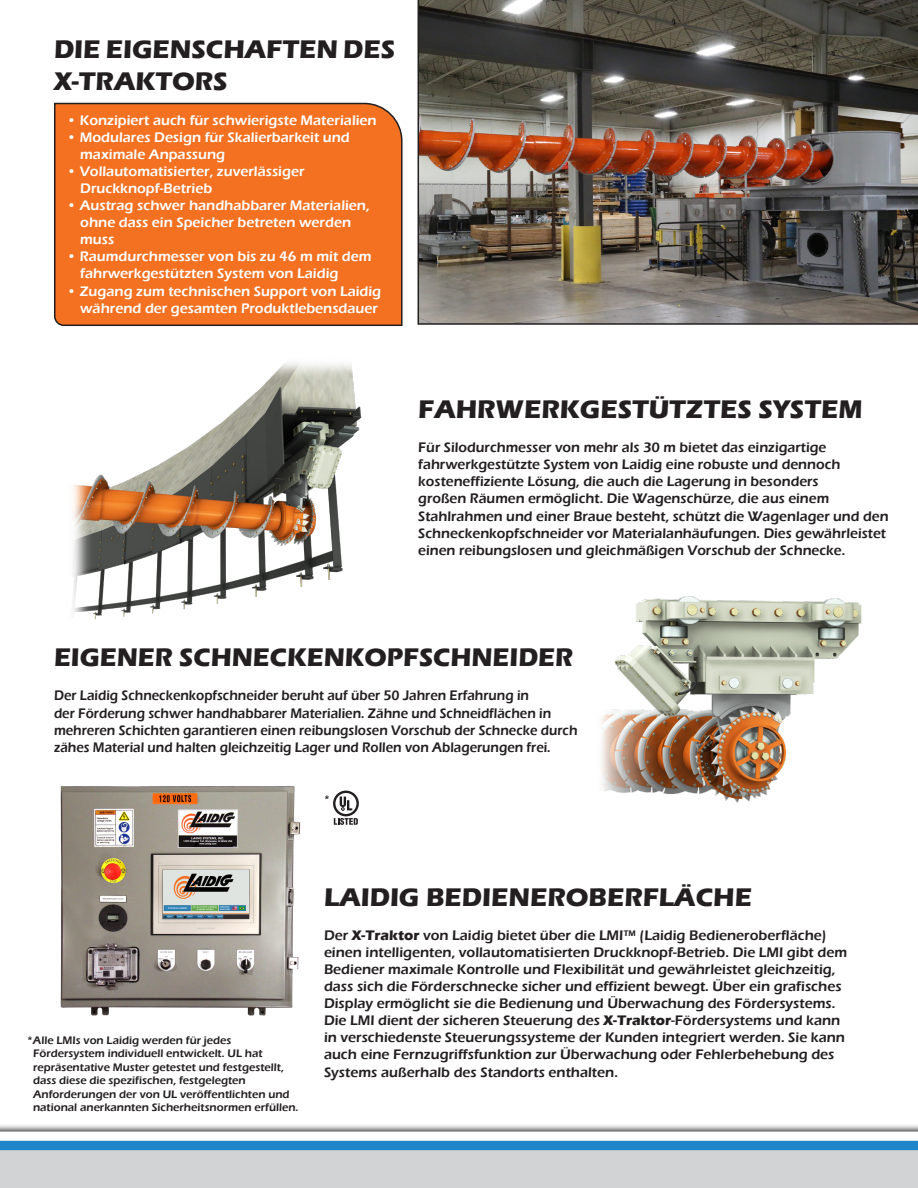
<style>
.page{position:relative;width:918px;height:1188px;background:#fff}
.page>*{position:absolute;margin:0;border:0;box-sizing:border-box;transform-origin:0 0}
.t1{font:700 26.25px/31.5px "Eras ITC";color:#231f20}
.t2{font:600 14.25px/17.1px "Eras ITC";color:#231f20}
.t3{font:600 14.25px/17.1px "Eras ITC";color:#fff}
.t4{font:600 14.25px/17.1px "Eras ITC";color:#231f20;scale:.93 1}
.Bullet_List_Lg{font:600 11.25px/13.5px "Eras ITC";color:#231f20}
.s1{font-weight:700}
</style>
<div class="page">
<img style="left:601px;top:596px;width:261px;height:207px">
<img style="left:418px;top:0;width:500px;height:325px">
<div style="left:54px;top:102px;width:349px;height:224px;background:#f37121"></div>
<img style="left:73px;top:362px;width:289px;height:258px">
<img style="left:60px;top:786px;width:241px;height:146px">
<svg style="left:333px;top:791px;width:26px;height:34px"></svg>
<img style="left:0;top:932px;width:918px;height:256px">
<p class="t1" style="left:54px;top:34px;width:343px">DIE EIGENSCHAFTEN DES<br>X-TRAKTORS</p>
<p class="t3" style="left:67px;top:111px;width:311px">• Konzipiert auch für schwierigste Materialien</p>
<p class="t3" style="left:80px;top:129px;width:271px;text-indent:-14px">• Modulares Design für Skalierbarkeit und maximale Anpassung</p>
<p class="t3" style="left:80px;top:163px;width:226px;text-indent:-14px">• Vollautomatisierter, zuverlässiger<br>Druckknopf-Betrieb</p>
<p class="t3" style="left:80px;top:197px;width:291px;text-indent:-14px">• Austrag schwer handhabbarer Materialien, ohne dass ein Speicher betreten werden muss</p>
<p class="t3" style="left:80px;top:248px;width:293px;text-indent:-14px">• Raumdurchmesser von bis zu 46 m mit dem fahrwerkgestützten System von Laidig</p>
<p class="t3" style="left:67px;top:282px;width:316px;text-align:right">• Zugang zum technischen Support von Laidig während der gesamten Produktlebensdauer</p>
<p class="t1" style="left:418px;top:394px;width:446px">FAHRWERKGESTÜTZTES SYSTEM</p>
<p class="t2" style="left:418px;top:439px;width:472px">Für Silodurchmesser von mehr als 30 m bietet das einzigartige fahrwerkgestützte System von Laidig eine robuste und dennoch kosteneffiziente Lösung, die auch die Lagerung in besonders<br>großen Räumen ermöglicht. Die Wagenschürze, die aus einem Stahlrahmen und einer Braue besteht, schützt die Wagenlager und den Schneckenkopfschneider vor Materialanhäufungen. Dies gewährleistet einen reibungslosen und gleichmäßigen Vorschub der Schnecke.</p>
<p class="t1" style="left:54px;top:642px;width:521px">EIGENER SCHNECKENKOPFSCHNEIDER</p>
<p class="t4" style="left:54px;top:687px;width:565px">Der Laidig Schneckenkopfschneider beruht auf über 50 Jahren Erfahrung in<br>der Förderung schwer handhabbarer Materialien. Zähne und Schneidflächen in mehreren Schichten garantieren einen reibungslosen Vorschub der Schnecke durch zähes Material und halten gleichzeitig Lager und Rollen von Ablagerungen frei.</p>
<p class="Bullet_List_Lg" style="left:324px;top:792px;width:7px">*</p>
<p class="Bullet_List_Lg" style="left:33px;top:1033px;width:267px;text-indent:-6px">*Alle LMIs von Laidig werden für jedes Fördersystem individuell entwickelt. UL hat repräsentative Muster getestet und festgestellt, dass diese die spezifischen, festgelegten Anforderungen der von UL veröffentlichten und national anerkannten Sicherheitsnormen erfüllen.</p>
<p class="t1" style="left:324px;top:881px;width:430px">LAIDIG BEDIENEROBERFLÄCHE</p>
<p class="t2" style="left:324px;top:927px;width:525px">Der <span class="s1">X-Traktor</span> von Laidig bietet über die LMI™ (Laidig Bedieneroberfläche) einen intelligenten, vollautomatisierten Druckknopf-Betrieb. Die LMI gibt dem Bediener maximale Kontrolle und Flexibilität und gewährleistet gleichzeitig, dass sich die Förderschnecke sicher und effizient bewegt. Über ein grafisches Display ermöglicht sie die Bedienung und Überwachung des Fördersystems.<br>Die LMI dient der sicheren Steuerung des <span class="s1">X-Traktor</span>-Fördersystems und kann in verschiedenste Steuerungssysteme der Kunden integriert werden. Sie kann auch eine Fernzugriffsfunktion zur Überwachung oder Fehlerbehebung des Systems außerhalb des Standorts enthalten.</p>
</div>
